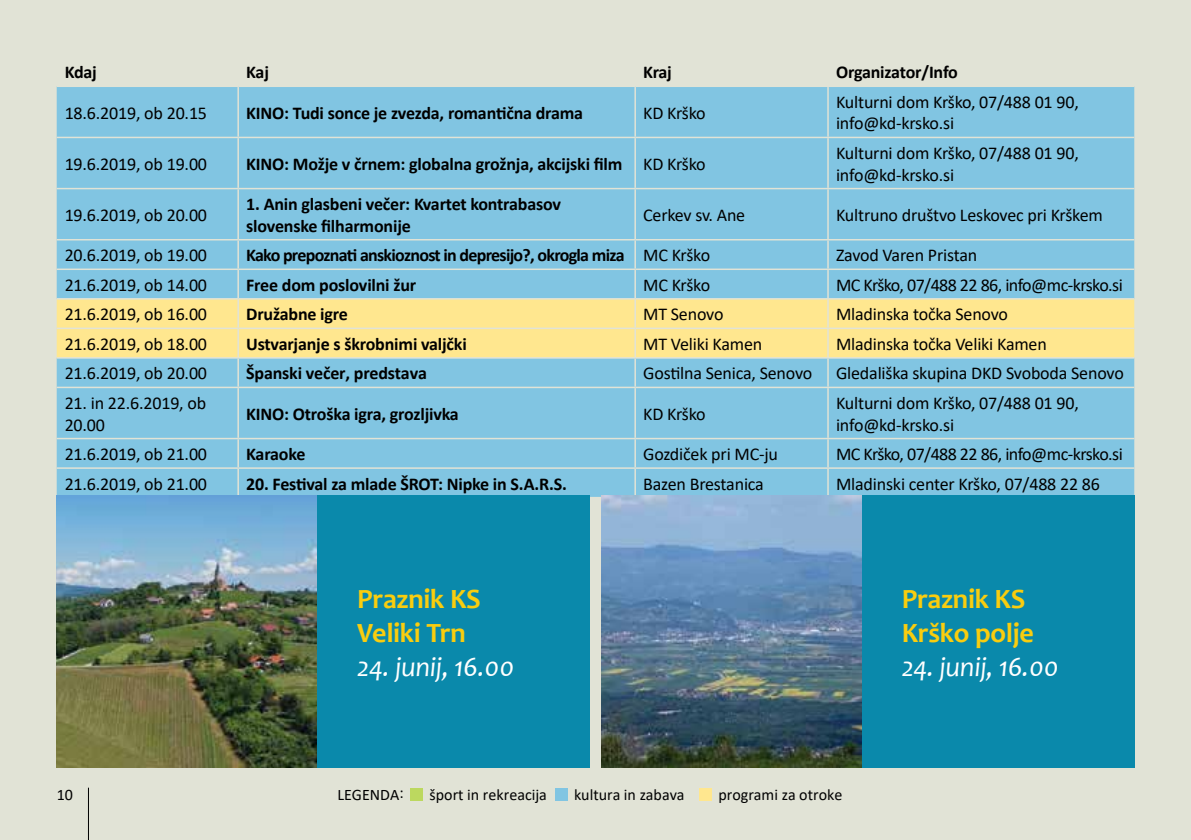
<style>
.page{position:relative;width:1191px;height:840px;background:#fff}
.page>*{position:absolute;margin:0;border:0;box-sizing:border-box;transform-origin:0 0}
.t1{font:700 28px/33.6px "Candara";letter-spacing:-.01em;color:#f9cd0f}
.t2{font:italic 28px "Candara";letter-spacing:-.01em;color:#fff}
.t3{font:18px/21.6px "Calibri";letter-spacing:-.01em;color:#000}
.t4{font:700 18px/21.6px "Calibri";letter-spacing:-.01em;color:#000}
.t5{font:18px "Calibri";letter-spacing:-.03em;color:#000}
.t6{font:700 18px "Calibri";letter-spacing:-.04em;color:#000}
.t7{font:16px "Calibri";color:#000}
.s1{font-weight:400}
</style>
<div class="page">
<div style="left:0;top:0;width:1191px;height:839px;background:#e1e3d6"></div>
<div style="left:410px;top:787px;width:12px;height:12px;background:#bcd85f"></div>
<div style="left:555px;top:787px;width:12px;height:12px;background:#81c5e2"></div>
<div style="left:699px;top:787px;width:12px;height:12px;background:#ffe78f"></div>
<hr style="left:88px;top:787px;width:1px;height:52px;background:#000">
<div style="left:57px;top:87px;width:1077px;height:409px;background:#81c5e2"></div>
<div style="left:57px;top:299px;width:1077px;height:58px;background:#ffe78f"></div>
<hr style="left:237px;top:87px;width:2px;height:50px;background:#e1e3d6">
<hr style="left:634px;top:87px;width:2px;height:50px;background:#e1e3d6">
<hr style="left:827px;top:87px;width:1px;height:50px;background:#e1e3d6">
<hr style="left:57px;top:137px;width:181px;height:1px;background:#e1e3d6">
<hr style="left:238px;top:137px;width:397px;height:1px;background:#e1e3d6">
<hr style="left:237px;top:138px;width:2px;height:50px;background:#e1e3d6">
<hr style="left:635px;top:137px;width:193px;height:1px;background:#e1e3d6">
<hr style="left:634px;top:138px;width:2px;height:50px;background:#e1e3d6">
<hr style="left:828px;top:137px;width:306px;height:1px;background:#e1e3d6">
<hr style="left:827px;top:138px;width:1px;height:50px;background:#e1e3d6">
<hr style="left:57px;top:188px;width:181px;height:1px;background:#e1e3d6">
<hr style="left:238px;top:188px;width:397px;height:1px;background:#e1e3d6">
<hr style="left:237px;top:189px;width:2px;height:50px;background:#e1e3d6">
<hr style="left:635px;top:188px;width:193px;height:1px;background:#e1e3d6">
<hr style="left:634px;top:189px;width:2px;height:50px;background:#e1e3d6">
<hr style="left:828px;top:188px;width:306px;height:1px;background:#e1e3d6">
<hr style="left:827px;top:189px;width:1px;height:50px;background:#e1e3d6">
<hr style="left:57px;top:239px;width:181px;height:1px;background:#e1e3d6">
<hr style="left:238px;top:239px;width:397px;height:1px;background:#e1e3d6">
<hr style="left:237px;top:240px;width:2px;height:28px;background:#e1e3d6">
<hr style="left:635px;top:239px;width:193px;height:1px;background:#e1e3d6">
<hr style="left:634px;top:240px;width:2px;height:28px;background:#e1e3d6">
<hr style="left:828px;top:239px;width:306px;height:1px;background:#e1e3d6">
<hr style="left:57px;top:268px;width:181px;height:2px;background:#e1e3d6">
<hr style="left:238px;top:268px;width:397px;height:2px;background:#e1e3d6">
<hr style="left:237px;top:270px;width:2px;height:28px;background:#e1e3d6">
<hr style="left:635px;top:268px;width:193px;height:2px;background:#e1e3d6">
<hr style="left:634px;top:270px;width:2px;height:28px;background:#e1e3d6">
<hr style="left:828px;top:268px;width:306px;height:2px;background:#e1e3d6">
<hr style="left:57px;top:298px;width:181px;height:1px;background:#e1e3d6">
<hr style="left:238px;top:298px;width:397px;height:1px;background:#e1e3d6">
<hr style="left:237px;top:299px;width:2px;height:28px;background:#e1e3d6">
<hr style="left:635px;top:298px;width:193px;height:1px;background:#e1e3d6">
<hr style="left:634px;top:299px;width:2px;height:28px;background:#e1e3d6">
<hr style="left:828px;top:298px;width:306px;height:1px;background:#e1e3d6">
<hr style="left:57px;top:327px;width:181px;height:2px;background:#e1e3d6">
<hr style="left:238px;top:327px;width:397px;height:2px;background:#e1e3d6">
<hr style="left:237px;top:329px;width:2px;height:28px;background:#e1e3d6">
<hr style="left:635px;top:327px;width:193px;height:2px;background:#e1e3d6">
<hr style="left:634px;top:329px;width:2px;height:28px;background:#e1e3d6">
<hr style="left:828px;top:327px;width:306px;height:2px;background:#e1e3d6">
<hr style="left:57px;top:357px;width:181px;height:1px;background:#e1e3d6">
<hr style="left:238px;top:357px;width:397px;height:1px;background:#e1e3d6">
<hr style="left:237px;top:358px;width:2px;height:28px;background:#e1e3d6">
<hr style="left:635px;top:357px;width:193px;height:1px;background:#e1e3d6">
<hr style="left:634px;top:358px;width:2px;height:28px;background:#e1e3d6">
<hr style="left:828px;top:357px;width:306px;height:1px;background:#e1e3d6">
<svg style="left:827px;top:240px;width:1px;height:146px"></svg>
<hr style="left:57px;top:386px;width:181px;height:2px;background:#e1e3d6">
<hr style="left:238px;top:386px;width:397px;height:2px;background:#e1e3d6">
<hr style="left:237px;top:388px;width:2px;height:49px;background:#e1e3d6">
<hr style="left:635px;top:386px;width:193px;height:2px;background:#e1e3d6">
<hr style="left:634px;top:388px;width:2px;height:49px;background:#e1e3d6">
<hr style="left:828px;top:386px;width:306px;height:2px;background:#e1e3d6">
<hr style="left:827px;top:388px;width:1px;height:49px;background:#e1e3d6">
<hr style="left:57px;top:437px;width:181px;height:2px;background:#e1e3d6">
<hr style="left:238px;top:437px;width:397px;height:2px;background:#e1e3d6">
<hr style="left:237px;top:439px;width:2px;height:28px;background:#e1e3d6">
<hr style="left:635px;top:437px;width:193px;height:2px;background:#e1e3d6">
<hr style="left:634px;top:439px;width:2px;height:28px;background:#e1e3d6">
<hr style="left:828px;top:437px;width:306px;height:2px;background:#e1e3d6">
<hr style="left:57px;top:467px;width:181px;height:1px;background:#e1e3d6">
<hr style="left:238px;top:467px;width:397px;height:1px;background:#e1e3d6">
<hr style="left:237px;top:468px;width:2px;height:28px;background:#e1e3d6">
<hr style="left:635px;top:467px;width:193px;height:1px;background:#e1e3d6">
<hr style="left:634px;top:468px;width:2px;height:28px;background:#e1e3d6">
<hr style="left:828px;top:467px;width:306px;height:1px;background:#e1e3d6">
<svg style="left:827px;top:439px;width:1px;height:56px"></svg>
<img style="left:57px;top:495px;width:260px;height:272px">
<img style="left:601px;top:495px;width:261px;height:272px">
<div style="left:317px;top:495px;width:273px;height:272px;background:#0a89ab"></div>
<div style="left:862px;top:495px;width:272px;height:272px;background:#0a89ab"></div>
<p class="t4" style="left:65px;top:61px;width:34px">Kdaj</p>
<p class="t4" style="left:246px;top:61px;width:24px">Kaj</p>
<p class="t4" style="left:643px;top:61px;width:30px">Kraj</p>
<p class="t4" style="left:836px;top:61px;width:123px">Organizator/Info</p>
<p class="t3" style="left:65px;top:101px;width:144px">18.6.2019, ob 20.15</p>
<p class="t4" style="left:246px;top:101px;width:338px">KINO: Tudi sonce je zvezda, romantična drama</p>
<p class="t3" style="left:643px;top:101px;width:64px">KD Krško</p>
<p class="t3" style="left:836px;top:90px;width:244px">Kulturni dom Krško, 07/488 01 90, info@kd-krsko.si</p>
<p class="t3" style="left:65px;top:152px;width:144px">19.6.2019, ob 19.00</p>
<p class="t4" style="left:246px;top:153px;width:461px">KINO: Možje v črnem: globalna grožnja, akcijski film <span class="s1">KD Krško</span></p>
<p class="t3" style="left:836px;top:142px;width:244px">Kulturni dom Krško, 07/488 01 90, info@kd-krsko.si</p>
<p class="t3" style="left:65px;top:203px;width:144px">19.6.2019, ob 20.00</p>
<p class="t4" style="left:246px;top:193px;width:316px">1. Anin glasbeni večer: Kvartet kontrabasov slovenske filharmonije</p>
<p class="t3" style="left:643px;top:203px;width:104px">Cerkev sv. Ane</p>
<p class="t3" style="left:836px;top:203px;width:268px">Kultruno društvo Leskovec pri Krškem</p>
<p class="t3" style="left:65px;top:244px;width:144px">20.6.2019, ob 19.00</p>
<p class="t6" style="left:246px;top:242px;width:465px">Kako prepoznati anskioznost in depresijo?, okrogla miza <span class="s1">MC Krško</span></p>
<p class="t3" style="left:836px;top:244px;width:143px">Zavod Varen Pristan</p>
<p class="t3" style="left:65px;top:273px;width:144px">21.6.2019, ob 14.00</p>
<p class="t4" style="left:246px;top:273px;width:171px">Free dom poslovilni žur</p>
<p class="t3" style="left:643px;top:273px;width:68px">MC Krško</p>
<p class="t5" style="left:836px;top:272px;width:288px">MC Krško, 07/488 22 86, info@mc-krsko.si</p>
<p class="t3" style="left:65px;top:303px;width:144px">21.6.2019, ob 16.00</p>
<p class="t4" style="left:246px;top:303px;width:103px">Družabne igre</p>
<p class="t3" style="left:643px;top:303px;width:82px">MT Senovo</p>
<p class="t3" style="left:836px;top:303px;width:174px">Mladinska točka Senovo</p>
<p class="t3" style="left:65px;top:332px;width:144px">21.6.2019, ob 18.00</p>
<p class="t4" style="left:246px;top:332px;width:222px">Ustvarjanje s škrobnimi valjčki</p>
<p class="t3" style="left:643px;top:332px;width:121px">MT Veliki Kamen</p>
<p class="t3" style="left:836px;top:332px;width:212px">Mladinska točka Veliki Kamen</p>
<p class="t3" style="left:65px;top:362px;width:144px">21.6.2019, ob 20.00</p>
<p class="t4" style="left:246px;top:362px;width:182px">Španski večer, predstava</p>
<p class="t3" style="left:643px;top:362px;width:171px">Gostilna Senica, Senovo</p>
<p class="t3" style="left:836px;top:362px;width:289px">Gledališka skupina DKD Svoboda Senovo</p>
<p class="t3" style="left:65px;top:391px;width:143px">21. in 22.6.2019, ob<br>20.00</p>
<p class="t4" style="left:246px;top:402px;width:214px">KINO: Otroška igra, grozljivka</p>
<p class="t3" style="left:643px;top:402px;width:64px">KD Krško</p>
<p class="t3" style="left:836px;top:391px;width:244px">Kulturni dom Krško, 07/488 01 90, info@kd-krsko.si</p>
<p class="t3" style="left:65px;top:442px;width:144px">21.6.2019, ob 21.00</p>
<p class="t4" style="left:246px;top:443px;width:61px">Karaoke</p>
<p class="t3" style="left:643px;top:442px;width:136px">Gozdiček pri MC-ju</p>
<p class="t5" style="left:836px;top:441px;width:288px">MC Krško, 07/488 22 86, info@mc-krsko.si</p>
<p class="t3" style="left:65px;top:472px;width:144px">21.6.2019, ob 21.00</p>
<p class="t4" style="left:246px;top:472px;width:322px">20. Festival za mlade ŠROT: Nipke in S.A.R.S.</p>
<p class="t3" style="left:643px;top:472px;width:122px">Bazen Brestanica</p>
<p class="t3" style="left:836px;top:472px;width:265px">Mladinski center Krško, 07/488 22 86</p>
<h1 class="t1" style="left:357px;top:581px;width:125px">Praznik KS<br>Veliki Trn</h1>
<h1 class="t2" style="left:357px;top:648px;width:158px">24. junij, 16.00</h1>
<p class="t7" style="left:57px;top:782px;width:18px">10</p>
<p class="t7" style="left:337px;top:782px;width:68px">LEGENDA:</p>
<p class="t7" style="left:429px;top:782px;width:119px">šport in rekreacija</p>
<p class="t7" style="left:574px;top:782px;width:112px">kultura in zabava</p>
<p class="t7" style="left:718px;top:782px;width:125px">programi za otroke</p>
<h1 class="t1" style="left:901px;top:581px;width:134px">Praznik KS<br>Krško polje</h1>
<h1 class="t2" style="left:901px;top:648px;width:158px">24. junij, 16.00</h1>
</div>
